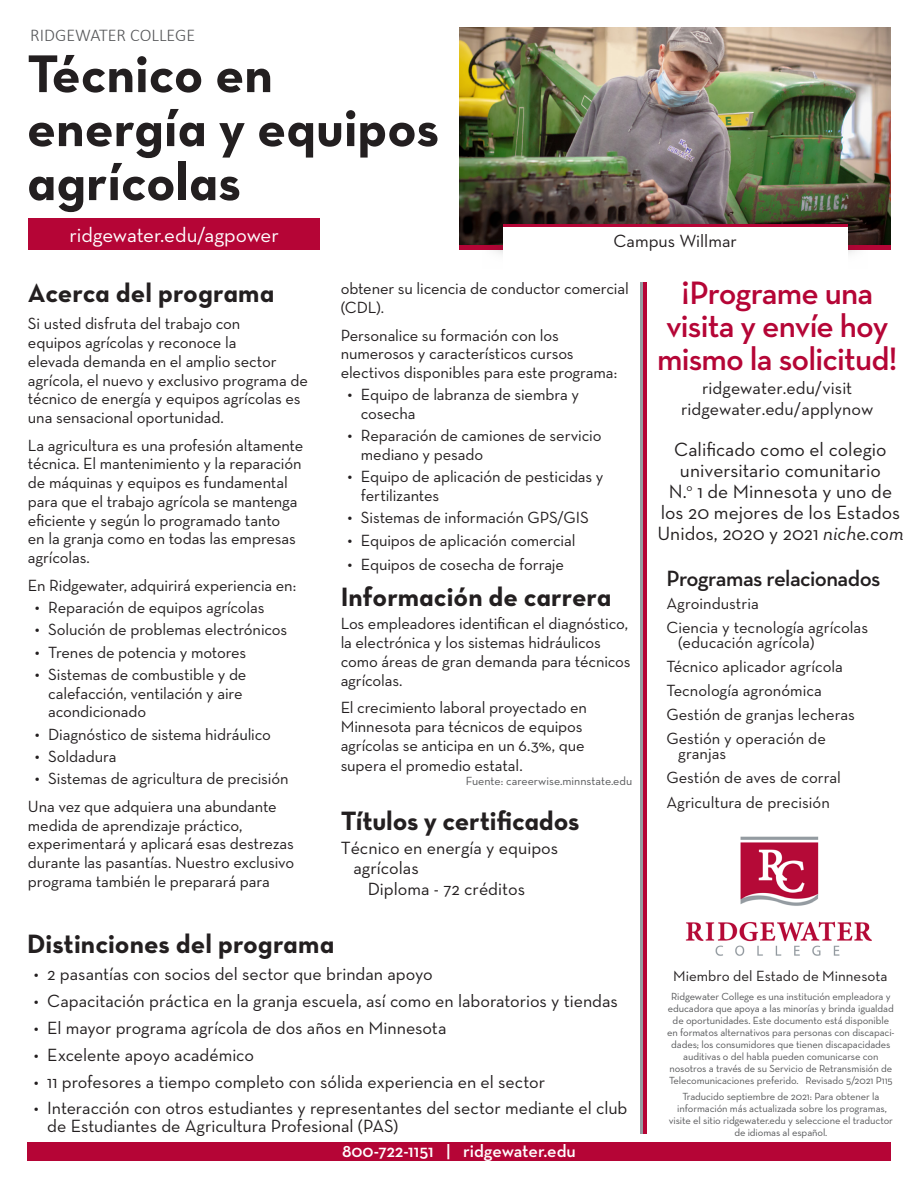
<style>
.page{position:relative;width:918px;height:1188px;background:#fff}
.page>*{position:absolute;margin:0;border:0;box-sizing:border-box;transform-origin:0 0}
.t1{font:54px/54px "Neutra Text Bold Alt";color:#231f20}
.t2{font:600 33px/33px "Neutra Text";letter-spacing:-.025em;color:#b50536;text-align:center}
.t3{font:27px "Neutra Text Bold Alt";color:#231f20}
.t4{font:600 22.5px "Neutra Text";letter-spacing:-.025em;color:#231f20}
.t5{font:21px "Neutra Text";letter-spacing:-.005em;color:#fff}
.t6{font:19.5px/21px "Neutra Text";color:#231f20;text-align:center}
.Indented_credential{font:18px/18px "Neutra Text";color:#231f20}
.t7{font:600 18px "Neutra Text";color:#fff}
.t8{font:300 18px "Calibri";color:#57585a}
.Bullets_in_Program_D{font:16.5px/18.8px "Neutra Text";letter-spacing:-.01em;color:#231f20}
.t9{font:15px "Neutra Text";color:#231f20}
.t10{font:12px "Neutra Text";color:#57585a}
.t11{font:10.5px/12px "Neutra Text";letter-spacing:-.01em;color:#57585a;text-align:center}
.s1{font-size:18px}
.s2{font-style:italic}
</style>
<div class="page">
<img style="left:459px;top:27px;width:432px;height:218px">
<div style="left:459px;top:245px;width:432px;height:5px;background:#b50536"></div>
<div style="left:480px;top:190px;width:391px;height:253px;background:#231f20;opacity:.21"></div>
<div style="left:503px;top:226px;width:345px;height:208px;background:#fff"></div>
<div style="left:815px;top:250px;width:65px;height:26px;background:#fff"></div>
<div style="left:459px;top:276px;width:421px;height:177px;background:#fff"></div>
<div style="left:470px;top:250px;width:65px;height:26px;background:#fff"></div>
<hr style="left:503px;top:224px;width:345px;height:3px;background:#b50536">
<div style="left:28px;top:219px;width:292px;height:31px;background:#b50536"></div>
<div style="left:27px;top:1143px;width:864px;height:18px;background:#b50536"></div>
<img style="left:685px;top:836px;width:187px;height:120px">
<hr style="left:641px;top:283px;width:3px;height:851px;background:#959ca1">
<hr style="left:644px;top:283px;width:3px;height:851px;background:#b50536">
<p class="t8" style="left:30px;top:23px;width:166px">RIDGEWATER COLLEGE</p>
<p class="t1" style="left:27px;top:46px;width:414px">Técnico en energía y equipos agrícolas</p>
<p class="t5" style="left:69px;top:222px;width:211px">ridgewater.edu/agpower</p>
<p class="Indented_credential" style="left:614px;top:232px;width:125px">Campus Willmar</p>
<p class="t3" style="left:28px;top:276px;width:248px">Acerca del programa</p>
<p class="Bullets_in_Program_D" style="left:28px;top:314px;width:281px">Si usted disfruta del trabajo con<br>equipos agrícolas y reconoce la<br>elevada demanda en el amplio sector agrícola, el nuevo y exclusivo programa de técnico de energía y equipos agrícolas es una sensacional oportunidad.</p>
<p class="Bullets_in_Program_D" style="left:28px;top:435px;width:277px">La agricultura es una profesión altamente técnica. El mantenimiento y la reparación de máquinas y equipos es fundamental para que el trabajo agrícola se mantenga eficiente y según lo programado tanto<br>en la granja como en todas las empresas agrícolas.</p>
<p class="Bullets_in_Program_D" style="left:28px;top:576px;width:270px">En Ridgewater, adquirirá experiencia en:</p>
<p class="Bullets_in_Program_D" style="left:35px;top:598px;width:231px"><span class="s1">•</span> Reparación de equipos agrícolas</p>
<p class="Bullets_in_Program_D" style="left:35px;top:620px;width:254px"><span class="s1">•</span> Solución de problemas electrónicos</p>
<p class="Bullets_in_Program_D" style="left:35px;top:642px;width:213px"><span class="s1">•</span> Trenes de potencia y motores</p>
<p class="Bullets_in_Program_D" style="left:48px;top:665px;width:200px;text-indent:-13px"><span class="s1">•</span> Sistemas de combustible y de calefacción, ventilación y aire acondicionado</p>
<p class="Bullets_in_Program_D" style="left:35px;top:724px;width:238px"><span class="s1">•</span> Diagnóstico de sistema hidráulico</p>
<p class="Bullets_in_Program_D" style="left:35px;top:747px;width:83px"><span class="s1">•</span> Soldadura</p>
<p class="Bullets_in_Program_D" style="left:35px;top:769px;width:255px"><span class="s1">•</span> Sistemas de agricultura de precisión</p>
<p class="Bullets_in_Program_D" style="left:28px;top:797px;width:268px">Una vez que adquiera una abundante medida de aprendizaje práctico, experimentará y aplicará esas destrezas durante las pasantías. Nuestro exclusivo programa también le preparará para</p>
<p class="Bullets_in_Program_D" style="left:341px;top:279px;width:290px">obtener su licencia de conductor comercial (CDL).</p>
<p class="Bullets_in_Program_D" style="left:341px;top:325px;width:278px">Personalice su formación con los numerosos y característicos cursos electivos disponibles para este programa:</p>
<p class="Bullets_in_Program_D" style="left:361px;top:385px;width:220px;text-indent:-14px"><span class="s1">•</span> Equipo de labranza de siembra y cosecha</p>
<p class="Bullets_in_Program_D" style="left:361px;top:426px;width:242px;text-indent:-14px"><span class="s1">•</span> Reparación de camiones de servicio mediano y pesado</p>
<p class="Bullets_in_Program_D" style="left:361px;top:467px;width:244px;text-indent:-14px"><span class="s1">•</span> Equipo de aplicación de pesticidas y fertilizantes</p>
<p class="Bullets_in_Program_D" style="left:347px;top:508px;width:243px"><span class="s1">•</span> Sistemas de información GPS/GIS</p>
<p class="Bullets_in_Program_D" style="left:347px;top:530px;width:230px"><span class="s1">•</span> Equipos de aplicación comercial</p>
<p class="Bullets_in_Program_D" style="left:347px;top:554px;width:218px"><span class="s1">•</span> Equipos de cosecha de forraje</p>
<p class="t3" style="left:341px;top:579px;width:272px">Información de carrera</p>
<p class="Bullets_in_Program_D" style="left:341px;top:614px;width:291px">Los empleadores identifican el diagnóstico, la electrónica y los sistemas hidráulicos como áreas de gran demanda para técnicos agrícolas.</p>
<p class="Bullets_in_Program_D" style="left:341px;top:698px;width:248px">El crecimiento laboral proyectado en<br>Minnesota para técnicos de equipos agrícolas se anticipa en un 6.3%, que</p>
<p class="Bullets_in_Program_D" style="left:341px;top:756px;width:183px">supera el promedio estatal.</p>
<p class="t10" style="left:466px;top:774px;width:168px">Fuente: careerwise.minnstate.edu</p>
<p class="t3" style="left:341px;top:804px;width:240px">Títulos y certificados</p>
<p class="Indented_credential" style="left:353px;top:838px;width:206px;line-height:20.2px;text-indent:-13px">Técnico en energía y equipos agrícolas</p>
<p class="Indented_credential" style="left:368px;top:879px;width:159px">Diploma - 72 créditos</p>
<p class="t3" style="left:27px;top:927px;width:309px">Distinciones del programa</p>
<p class="Indented_credential" style="left:34px;top:965px;width:400px">• 2 pasantías con socios del sector que brindan apoyo</p>
<p class="Indented_credential" style="left:34px;top:991px;width:586px">• Capacitación práctica en la granja escuela, así como en laboratorios y tiendas</p>
<p class="Indented_credential" style="left:34px;top:1018px;width:414px">• El mayor programa agrícola de dos años en Minnesota</p>
<p class="Indented_credential" style="left:34px;top:1045px;width:222px">• Excelente apoyo académico</p>
<p class="Indented_credential" style="left:34px;top:1072px;width:513px">• 11 profesores a tiempo completo con sólida experiencia en el sector</p>
<p class="Indented_credential" style="left:47px;top:1099px;width:582px;text-indent:-14px">• Interacción con otros estudiantes y representantes del sector mediante el club de Estudiantes de Agricultura Profesional (PAS)</p>
<p class="t7" style="left:342px;top:1139px;width:235px">800-722-1151 | ridgewater.edu</p>
<p class="t2" style="left:657px;top:275px;width:242px">¡Programe una visita y envíe hoy mismo la solicitud!</p>
<p class="Indented_credential" style="left:702px;top:379px;width:152px">ridgewater.edu/visit</p>
<p class="Indented_credential" style="left:681px;top:400px;width:194px">ridgewater.edu/applynow</p>
<p class="t6" style="left:657px;top:438px;width:248px">Calificado como el colegio universitario comunitario<br>N.<sup>o</sup> 1 de Minnesota y uno de los 20 mejores de los Estados<br>Unidos, 2020 y 2021 <span class="s2">niche.com</span></p>
<p class="t4" style="left:667px;top:564px;width:215px">Programas relacionados</p>
<p class="Bullets_in_Program_D" style="left:667px;top:594px;width:94px">Agroindustria</p>
<p class="Bullets_in_Program_D" style="left:678px;top:620px;width:191px;line-height:15px;text-indent:-12px">Ciencia y tecnología agrícolas (educación agrícola)</p>
<p class="Bullets_in_Program_D" style="left:667px;top:657px;width:178px">Técnico aplicador agrícola</p>
<p class="Bullets_in_Program_D" style="left:667px;top:681px;width:157px">Tecnología agronómica</p>
<p class="Bullets_in_Program_D" style="left:667px;top:705px;width:190px">Gestión de granjas lecheras</p>
<p class="Bullets_in_Program_D" style="left:678px;top:731px;width:149px;line-height:15px;text-indent:-12px">Gestión y operación de granjas</p>
<p class="Bullets_in_Program_D" style="left:667px;top:768px;width:176px">Gestión de aves de corral</p>
<p class="Bullets_in_Program_D" style="left:667px;top:793px;width:165px">Agricultura de precisión</p>
<p class="t9" style="left:673px;top:967px;width:216px">Miembro del Estado de Minnesota</p>
<p class="t11" style="left:667px;top:990px;width:229px">Ridgewater College es una institución empleadora y educadora que apoya a las minorías y brinda igualdad de oportunidades. Este documento está disponible en formatos alternativos para personas con discapaci&shy;dades; los consumidores que tienen discapacidades auditivas o del habla pueden comunicarse con nosotros a través de su Servicio de Retransmisión de Telecomunicaciones preferido. Revisado 5/2021 P115</p>
<p class="t11" style="left:669px;top:1090px;width:226px">Traducido septiembre de 2021: Para obtener la información más actualizada sobre los programas, visite el sitio ridgewater.edu y seleccione el traductor de idiomas al español.</p>
</div>
